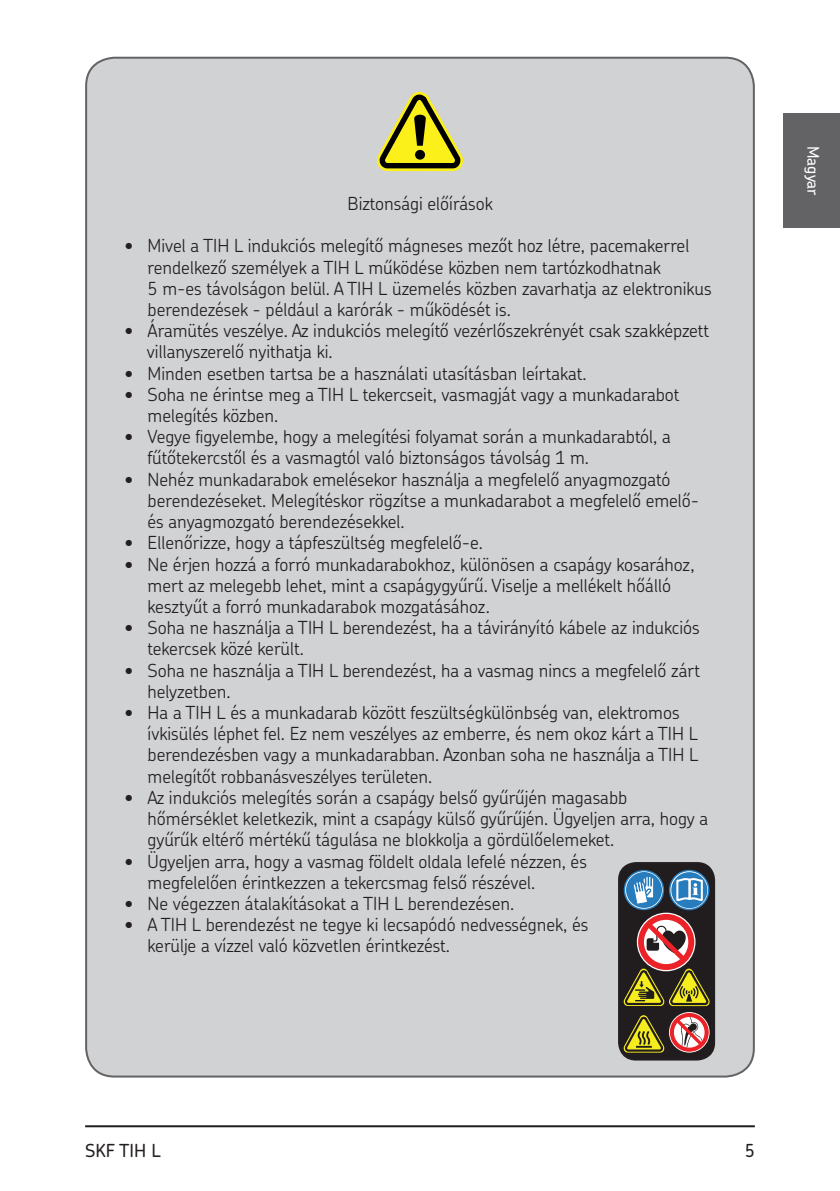
<style>
.page{position:relative;width:840px;height:1191px;background:#fff}
.page>*{position:absolute;margin:0;border:0;box-sizing:border-box;transform-origin:0 0}
.t1{font:300 18px/21.2px "SKF Chevin OT";color:#231f20}
.t2{font:500 18px "SKF Chevin OT";color:#231f20}
.t3{font:500 16px "SKF Chevin OT";letter-spacing:-.01em;color:#fff}
</style>
<div class="page">
<hr style="left:85px;top:1125px;width:669px;height:2px;background:#231f20">
<div style="left:86px;top:58px;width:667px;height:1018px;background:#d1d2d4;border-radius:28px"></div>
<svg style="left:377px;top:91px;width:87px;height:81px"></svg>
<svg style="left:620px;top:863px;width:93px;height:196px"></svg>
<div style="left:617px;top:862px;width:97px;height:198px;border:2px solid #231f20;border-radius:17px"></div>
<div style="left:782px;top:113px;width:57px;height:115px;background:#636366"></div>
<p class="t1" style="left:347px;top:191px;width:147px">Biztonsági előírások</p>
<p class="t1" style="left:147px;top:234px;width:565px;text-indent:-23px">• Mivel a TIH L indukciós melegítő mágneses mezőt hoz létre, pacemakerrel rendelkező személyek a TIH L működése közben nem tartózkodhatnak<br>5 m-es távolságon belül. A TIH L üzemelés közben zavarhatja az elektronikus berendezések - például a karórák - működését is.</p>
<p class="t1" style="left:147px;top:319px;width:563px;text-indent:-22px">• Áramütés veszélye. Az indukciós melegítő vezérlőszekrényét csak szakképzett villanyszerelő nyithatja ki.</p>
<p class="t1" style="left:125px;top:361px;width:463px">• Minden esetben tartsa be a használati utasításban leírtakat.</p>
<p class="t1" style="left:147px;top:383px;width:533px;text-indent:-23px">• Soha ne érintse meg a TIH L tekercseit, vasmagját vagy a munkadarabot melegítés közben.</p>
<p class="t1" style="left:147px;top:425px;width:524px;text-indent:-23px">• Vegye figyelembe, hogy a melegítési folyamat során a munkadarabtól, a fűtőtekercstől és a vasmagtól való biztonságos távolság 1 m.</p>
<p class="t1" style="left:147px;top:468px;width:553px;text-indent:-23px">• Nehéz munkadarabok emelésekor használja a megfelelő anyagmozgató berendezéseket. Melegítéskor rögzítse a munkadarabot a megfelelő emelő&shy;és anyagmozgató berendezésekkel.</p>
<p class="t1" style="left:125px;top:531px;width:359px">• Ellenőrizze, hogy a tápfeszültség megfelelő-e.</p>
<p class="t1" style="left:147px;top:552px;width:548px;text-indent:-23px">• Ne érjen hozzá a forró munkadarabokhoz, különösen a csapágy kosarához, mert az melegebb lehet, mint a csapágygyűrű. Viselje a mellékelt hőálló kesztyűt a forró munkadarabok mozgatásához.</p>
<p class="t1" style="left:147px;top:616px;width:553px;text-indent:-23px">• Soha ne használja a TIH L berendezést, ha a távirányító kábele az indukciós tekercsek közé került.</p>
<p class="t1" style="left:147px;top:658px;width:554px;text-indent:-23px">• Soha ne használja a TIH L berendezést, ha a vasmag nincs a megfelelő zárt helyzetben.</p>
<p class="t1" style="left:147px;top:701px;width:552px;text-indent:-23px">• Ha a TIH L és a munkadarab között feszültségkülönbség van, elektromos ívkisülés léphet fel. Ez nem veszélyes az emberre, és nem okoz kárt a TIH L berendezésben vagy a munkadarabban. Azonban soha ne használja a TIH L melegítőt robbanásveszélyes területen.</p>
<p class="t1" style="left:147px;top:786px;width:562px;text-indent:-23px">• Az indukciós melegítés során a csapágy belső gyűrűjén magasabb hőmérséklet keletkezik, mint a csapágy külső gyűrűjén. Ügyeljen arra, hogy a gyűrűk eltérő mértékű tágulása ne blokkolja a gördülőelemeket.</p>
<p class="t1" style="left:147px;top:849px;width:440px;text-indent:-23px">• Ügyeljen arra, hogy a vasmag földelt oldala lefelé nézzen, és megfelelően érintkezzen a tekercsmag felső részével.</p>
<p class="t1" style="left:125px;top:892px;width:390px">• Ne végezzen átalakításokat a TIH L berendezésen.</p>
<p class="t1" style="left:147px;top:913px;width:442px;text-indent:-23px">• A TIH L berendezést ne tegye ki lecsapódó nedvességnek, és kerülje a vízzel való közvetlen érintkezést.</p>
<p class="t3" style="left:820px;top:146px;width:51px;rotate:90deg">Magyar</p>
<p class="t2" style="left:85px;top:1140px;width:77px">SKF TIH L</p>
<p class="t2" style="left:744px;top:1142px;width:12px">5</p>
</div>
